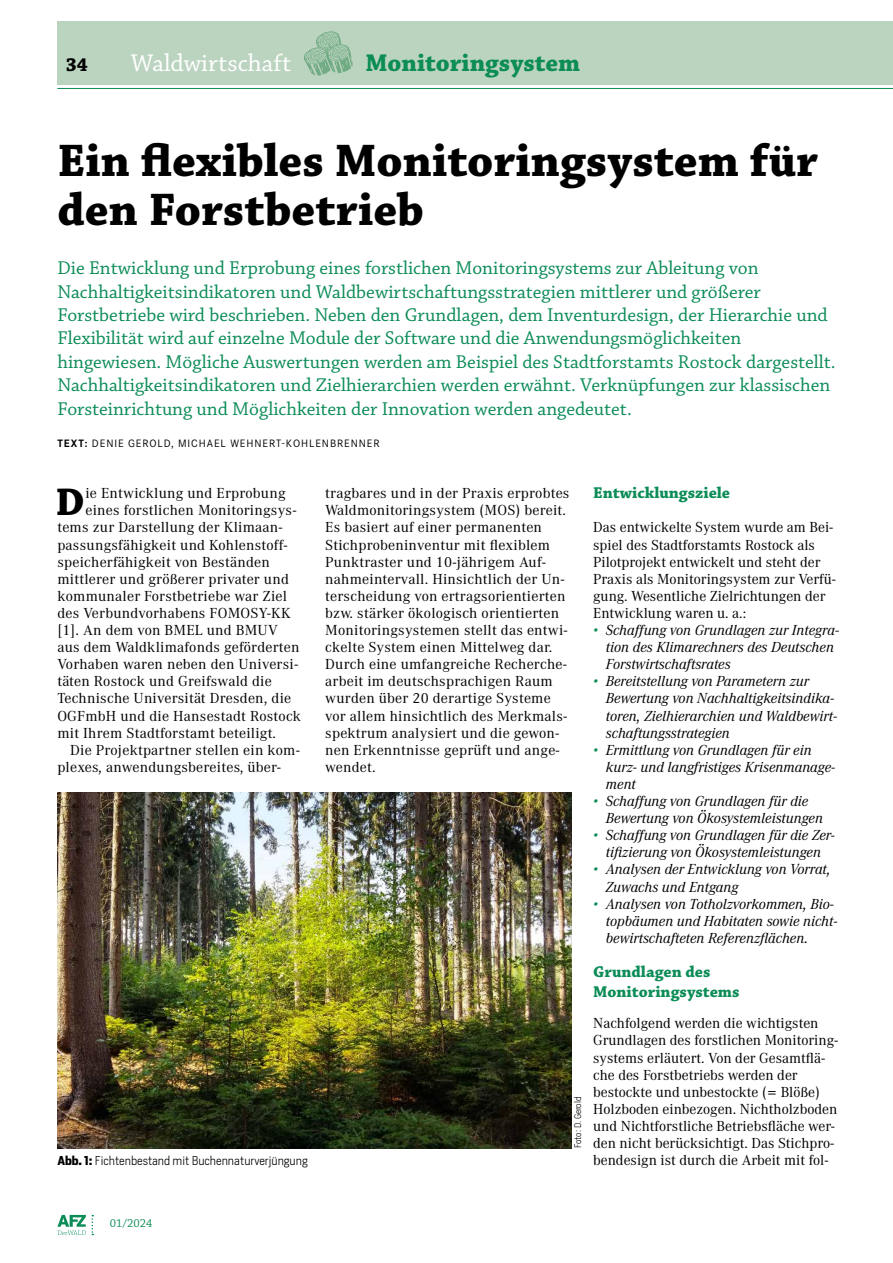
<style>
.page{position:relative;width:893px;height:1263px;background:#fff}
.page>*{position:absolute;margin:0;border:0;box-sizing:border-box;transform-origin:0 0}
.t1{font:700 48px/49.5px "Chaparral Pro";color:#000}
.t2{font:700 40.5px "Chaparral Pro";color:#000}
.t3{font:700 25.5px "Chaparral Pro";color:#0c8c57}
.t4{font:25.5px "Chaparral Pro";color:#fff}
.t5{font:19.5px/23.4px "Chaparral Pro";color:#0c8c57}
.t6{font:700 19.5px "Chaparral Pro";color:#000}
.t7{font:700 16.5px/19.8px "Chaparral Pro";color:#0c8c57}
.t8{font:14.25px/17.1px "Corporate A";letter-spacing:.015em;color:#000}
.t9{font:italic 14.25px/17.1px "Corporate A";color:#000}
.t10{font:300 12px "Heron Sans";color:#000}
.t11{font:12px "Chaparral Pro";color:#0c8c57}
.t12{font:10.5px "Corporate S";letter-spacing:.09em;color:#000}
.t13{font:300 9px "Heron Sans";color:#000}
.s1{font-weight:700}
.s2{color:#0c8c57}
</style>
<div class="page">
<div style="left:57px;top:21px;width:836px;height:64px;background:#bbd4c0"></div>
<hr style="left:57px;top:88px;width:836px;height:1px;background:#0c8c57">
<svg style="left:92px;top:1215px;width:1px;height:20px"></svg>
<svg style="left:57px;top:1215px;width:29px;height:20px"></svg>
<svg style="left:304px;top:31px;width:49px;height:45px"></svg>
<img style="left:57px;top:792px;width:515px;height:356px">
<h3 class="t6" style="left:66px;top:53px;width:23px">34</h3>
<h3 class="t4" style="left:131px;top:49px;width:162px">Waldwirtschaft</h3>
<h3 class="t3" style="left:365px;top:48px;width:216px">Monitoringsystem</h3>
<h1 class="t1" style="left:57px;top:138px;width:762px">Ein flexibles Monitoringsystem für den Forstbetrieb</h1>
<p class="t5" style="left:57px;top:257px;width:780px">Die Entwicklung und Erprobung eines forstlichen Monitoringsystems zur Ableitung von Nachhaltigkeitsindikatoren und Waldbewirtschaftungsstrategien mittlerer und größerer Forstbetriebe wird beschrieben. Neben den Grundlagen, dem Inventurdesign, der Hierarchie und Flexibilität wird auf einzelne Module der Software und die Anwendungsmöglichkeiten hingewiesen. Mögliche Auswertungen werden am Beispiel des Stadtforstamts Rostock dargestellt.<br>Nachhaltigkeitsindikatoren und Zielhierarchien werden erwähnt. Verknüpfungen zur klassischen Forsteinrichtung und Möglichkeiten der Innovation werden angedeutet.</p>
<p class="t12" style="left:57px;top:437px;width:324px"><span class="s1">TEXT:</span> DENIE GEROLD, MICHAEL WEHNERT-KOHLENBRENNER</p>
<h2 class="t2" style="left:55px;top:479px;width:31px">D</h2>
<p class="t8" style="left:85px;top:485px;width:202px">ie Entwicklung und Erprobung</p>
<p class="t8" style="left:85px;top:502px;width:213px">eines forstlichen Monitoringsys-</p>
<p class="t8" style="left:57px;top:519px;width:227px">tems zur Darstellung der Klimaan-</p>
<p class="t8" style="left:57px;top:536px;width:232px">passungsfähigkeit und Kohlenstoff-</p>
<p class="t8" style="left:57px;top:553px;width:214px">speicherfähigkeit von Beständen</p>
<p class="t8" style="left:57px;top:570px;width:233px">mittlerer und größerer privater und</p>
<p class="t8" style="left:57px;top:587px;width:231px">kommunaler Forstbetriebe war Ziel</p>
<p class="t8" style="left:57px;top:604px;width:235px">des Verbundvorhabens FOMOSY-KK</p>
<p class="t8" style="left:57px;top:622px;width:222px">[1]. An dem von BMEL und BMUV</p>
<p class="t8" style="left:57px;top:639px;width:244px">aus dem Waldklimafonds geförderten</p>
<p class="t8" style="left:57px;top:656px;width:242px">Vorhaben waren neben den Universi-</p>
<p class="t8" style="left:57px;top:673px;width:216px">täten Rostock und Greifswald die</p>
<p class="t8" style="left:57px;top:690px;width:235px">Technische Universität Dresden, die</p>
<p class="t8" style="left:57px;top:707px;width:245px">OGFmbH und die Hansestadt Rostock</p>
<p class="t8" style="left:57px;top:724px;width:220px">mit Ihrem Stadtforstamt beteiligt.</p>
<p class="t8" style="left:70px;top:741px;width:231px">Die Projektpartner stellen ein kom-</p>
<p class="t8" style="left:57px;top:758px;width:225px">plexes, anwendungsbereites, über-</p>
<p class="t8" style="left:325px;top:485px;width:246px">tragbares und in der Praxis erprobtes Waldmonitoringsystem (MOS) bereit.<br>Es basiert auf einer permanenten Stichprobeninventur mit flexiblem Punktraster und 10-jährigem Auf&shy;nahmeintervall. Hinsichtlich der Un&shy;terscheidung von ertragsorientierten bzw. stärker ökologisch orientierten Monitoringsystemen stellt das entwi&shy;ckelte System einen Mittelweg dar.<br>Durch eine umfangreiche Recherche&shy;arbeit im deutschsprachigen Raum wurden über 20 derartige Systeme vor allem hinsichtlich des Merkmals&shy;spektrum analysiert und die gewon&shy;nen Erkenntnisse geprüft und ange&shy;wendet.</p>
<p class="t7" style="left:593px;top:484px;width:139px">Entwicklungsziele</p>
<p class="t8" style="left:593px;top:519px;width:244px">Das entwickelte System wurde am Bei&shy;spiel des Stadtforstamts Rostock als Pilotprojekt entwickelt und steht der Praxis als Monitoringsystem zur Verfü&shy;gung. Wesentliche Zielrichtungen der Entwicklung waren u. a.:</p>
<p class="t9" style="left:606px;top:621px;width:235px;text-indent:-13px"><span class="s2">•</span> Schaffung von Grundlagen zur Integra&shy;tion des Klimarechners des Deutschen<br>Forstwirtschaftsrates</p>
<p class="t9" style="left:606px;top:673px;width:233px;text-indent:-13px"><span class="s2">•</span> Bereitstellung von Parametern zur Bewertung von Nachhaltigkeitsindika&shy;toren, Zielhierarchien und Waldbewirt&shy;schaftungsstrategien</p>
<p class="t9" style="left:606px;top:741px;width:231px;text-indent:-13px"><span class="s2">•</span> Ermittlung von Grundlagen für ein kurz- und langfristiges Krisenmanage&shy;ment</p>
<p class="t9" style="left:606px;top:792px;width:218px;text-indent:-13px"><span class="s2">•</span> Schaffung von Grundlagen für die<br>Bewertung von Ökosystemleistungen</p>
<p class="t9" style="left:593px;top:826px;width:243px;text-align:center"><span class="s2">•</span> Schaffung von Grundlagen für die Zer&shy;tifizierung von Ökosystemleistungen</p>
<p class="t9" style="left:606px;top:861px;width:226px;text-indent:-13px"><span class="s2">•</span> Analysen der Entwicklung von Vorrat,<br>Zuwachs und Entgang</p>
<p class="t9" style="left:606px;top:895px;width:233px;text-indent:-13px"><span class="s2">•</span> Analysen von Totholzvorkommen, Bio&shy;topbäumen und Habitaten sowie nicht&shy;bewirtschafteten Referenzflächen.</p>
<p class="t7" style="left:593px;top:962px;width:148px">Grundlagen des<br>Monitoringsystems</p>
<p class="t8" style="left:593px;top:1015px;width:247px">Nachfolgend werden die wichtigsten Grundlagen des forstlichen Monitoring&shy;systems erläutert. Von der Gesamtflä&shy;che des Forstbetriebs werden der bestockte und unbestockte (= Blöße)<br>Holzboden einbezogen. Nichtholzboden und Nichtforstliche Betriebsfläche wer&shy;den nicht berücksichtigt. Das Stichpro-</p>
<p class="t13" style="left:572px;top:1148px;width:53px;rotate:-90deg">Foto: D. Gerold</p>
<p class="t10" style="left:57px;top:1153px;width:252px"><span class="s1">Abb. 1:</span> Fichtenbestand mit Buchennaturverjüngung</p>
<p class="t8" style="left:593px;top:1152px;width:237px">bendesign ist durch die Arbeit mit fol-</p>
<p class="t11" style="left:110px;top:1216px;width:44px">01/2024</p>
</div>
